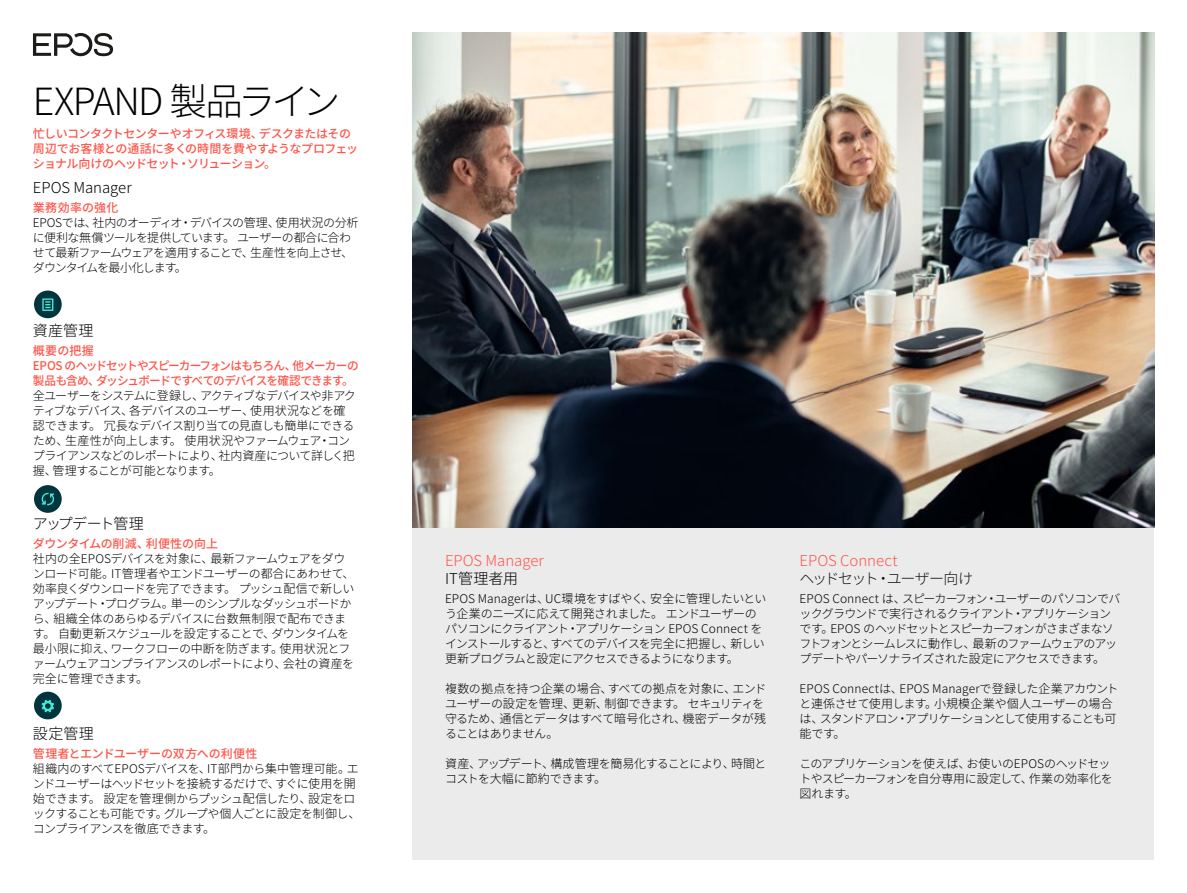
<style>
.page{position:relative;width:1187px;height:893px;background:#fff}
.page>*{position:absolute;margin:0;border:0;box-sizing:border-box;transform-origin:0 0}
.t1{font:300 37.5px "Noto Sans CJ Kjp";letter-spacing:-.05em;color:#000}
.t2{font:300 15px "Noto Sans CJ Kjp";letter-spacing:-.005em;color:#000}
.t3{font:300 15px "Noto Sans CJ Kjp";letter-spacing:-.005em;color:#ff5549}
.t4{font:300 15px "Noto Sans CJ Kjp";letter-spacing:-.09em;color:#131313}
.t5{font:300 15px "Noto Sans CJ Kjp";letter-spacing:-.07em;color:#000}
.t6{font:300 12px/15px "Noto Sans CJ Kjp";letter-spacing:-.05em;color:#000}
.t7{font:300 12px/15px "Noto Sans CJ Kjp";letter-spacing:-.025em;color:#000}
.t8{font:500 12px/15px "Noto Sans CJ Kjp";letter-spacing:-.05em;color:#ff5549}
.t9{font:500 12px/15px "Noto Sans CJ Kjp";letter-spacing:-.075em;color:#ff5549}
.t10{font:500 12px "Noto Sans CJ Kjp";letter-spacing:-.01em;color:#ff5549}
.t11{font:500 12px "Noto Sans CJ Kjp";letter-spacing:.02em;color:#ff5549}
</style>
<div class="page">
<div style="left:412px;top:33px;width:741px;height:827px;background:#ebebeb"></div>
<img style="left:412px;top:33px;width:741px;height:494px">
<svg style="left:33px;top:33px;width:80px;height:23px"></svg>
<div style="left:34px;top:291px;width:28px;height:27px;background:#00353d;border-radius:50%"></div>
<svg style="left:42px;top:298px;width:11px;height:13px"></svg>
<div style="left:34px;top:485px;width:28px;height:28px;background:#00353d;border-radius:50%"></div>
<svg style="left:42px;top:493px;width:12px;height:12px"></svg>
<div style="left:34px;top:692px;width:28px;height:27px;background:#00353d;border-radius:50%"></div>
<svg style="left:42px;top:700px;width:12px;height:12px"></svg>
<h1 class="t1" style="left:33px;top:80px;width:309px">EXPAND 製品ライン</h1>
<p class="t8" style="left:33px;top:127px;width:327px">忙しいコンタクトセンターやオフィス環境、デスクまたはその周辺でお客様との通話に多くの時間を費やすようなプロフェッショナル向けのヘッドセット・ソリューション。</p>
<p class="t2" style="left:33px;top:179px;width:100px">EPOS Manager</p>
<p class="t11" style="left:33px;top:201px;width:87px">業務効率の強化</p>
<p class="t6" style="left:33px;top:215px;width:327px">EPOSでは、社内のオーディオ・デバイスの管理、使用状況の分析に便利な無償ツールを提供しています。 ユーザーの都合に合わせて最新ファームウェアを適用することで、生産性を向上させ、ダウンタイムを最小化します。</p>
<p class="t2" style="left:33px;top:322px;width:62px">資産管理</p>
<p class="t9" style="left:33px;top:344px;width:327px">概要の把握<br>EPOS のヘッドセットやスピーカーフォンはもちろん、他メーカーの製品も含め、ダッシュボードですべてのデバイスを確認できます。</p>
<p class="t6" style="left:33px;top:389px;width:324px">全ユーザーをシステムに登録し、アクティブなデバイスや非アクティブなデバイス、各デバイスのユーザー、使用状況などを確認できます。 冗長なデバイス割り当ての見直しも簡単にできるため、生産性が向上します。 使用状況やファームウェア・コンプライアンスなどのレポートにより、社内資産について詳しく把握、管理することが可能となります。</p>
<p class="t5" style="left:33px;top:515px;width:112px">アップデート管理</p>
<p class="t10" style="left:33px;top:537px;width:187px">ダウンタイムの削減、利便性の向上</p>
<p class="t6" style="left:33px;top:551px;width:323px">社内の全EPOSデバイスを対象に、最新ファームウェアをダウンロード可能。IT管理者やエンドユーザーの都合にあわせて、効率良くダウンロードを完了できます。 プッシュ配信で新しいアップデート・プログラム。単一のシンプルなダッシュボードから、組織全体のあらゆるデバイスに台数無制限で配布できます。 自動更新スケジュールを設定することで、ダウンタイムを最小限に抑え、ワークフローの中断を防ぎます。使用状況とファームウェアコンプライアンスのレポートにより、会社の資産を完全に管理できます。</p>
<p class="t2" style="left:33px;top:725px;width:62px">設定管理</p>
<p class="t10" style="left:33px;top:747px;width:226px">管理者とエンドユーザーの双方への利便性</p>
<p class="t6" style="left:33px;top:762px;width:329px">組織内のすべてEPOSデバイスを、IT部門から集中管理可能。エンドユーザーはヘッドセットを接続するだけで、すぐに使用を開始できます。 設定を管理側からプッシュ配信したり、設定をロックすることも可能です。グループや個人ごとに設定を制御し、コンプライアンスを徹底できます。</p>
<p class="t3" style="left:445px;top:552px;width:100px">EPOS Manager</p>
<p class="t2" style="left:445px;top:570px;width:74px">IT管理者用</p>
<p class="t6" style="left:445px;top:592px;width:323px">EPOS Managerは、UC環境をすばやく、安全に管理したいという企業のニーズに応えて開発されました。 エンドユーザーのパソコンにクライアント・アプリケーション EPOS Connect をインストールすると、すべてのデバイスを完全に把握し、新しい更新プログラムと設定にアクセスできるようになります。</p>
<p class="t7" style="left:445px;top:682px;width:323px">複数の拠点を持つ企業の場合、すべての拠点を対象に、エンドユーザーの設定を管理、更新、制御できます。 セキュリティを守るため、通信とデータはすべて暗号化され、機密データが残ることはありません。</p>
<p class="t6" style="left:445px;top:757px;width:323px">資産、アップデート、構成管理を簡易化することにより、時間とコストを大幅に節約できます。</p>
<p class="t3" style="left:799px;top:552px;width:100px">EPOS Connect</p>
<p class="t4" style="left:799px;top:570px;width:175px">ヘッドセット・ユーザー向け</p>
<p class="t6" style="left:799px;top:592px;width:322px">EPOS Connect は、スピーカーフォン・ユーザーのパソコンでバックグラウンドで実行されるクライアント・アプリケーションです。EPOS のヘッドセットとスピーカーフォンがさまざまなソフトフォンとシームレスに動作し、最新のファームウェアのアップデートやパーソナライズされた設定にアクセスできます。</p>
<p class="t7" style="left:799px;top:682px;width:320px">EPOS Connectは、EPOS Managerで登録した企業アカウントと連係させて使用します。小規模企業や個人ユーザーの場合は、スタンドアロン・アプリケーションとして使用することも可能です。</p>
<p class="t6" style="left:799px;top:757px;width:315px">このアプリケーションを使えば、お使いのEPOSのヘッドセットやスピーカーフォンを自分専用に設定して、作業の効率化を図れます。</p>
</div>
